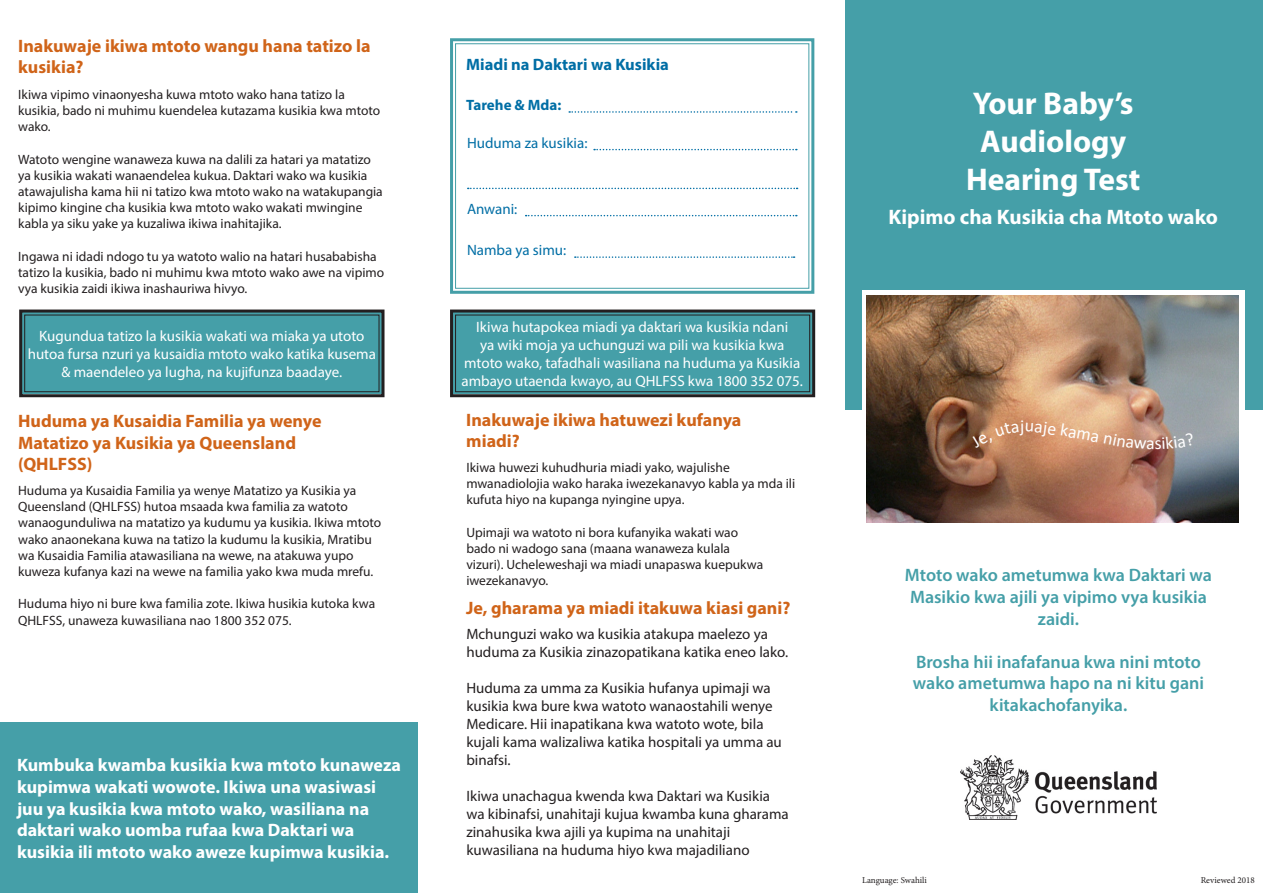
<style>
.page{position:relative;width:1263px;height:893px;background:#fff}
.page>*{position:absolute;margin:0;border:0;box-sizing:border-box;transform-origin:0 0}
.t1{font:700 31.5px "Myriad Pro";color:#fff}
.t2{font:700 21px "Myriad Pro";color:#fff}
.t3{font:700 18px/21.6px "Myriad Pro";color:#fff}
.t4{font:700 18px/21.6px "Myriad Pro";color:#d06419}
.t5{font:600 18px/21.6px "Myriad Pro";color:#459fa8;text-align:center}
.t6{font:18px "Calibri";color:#fff}
.t7{font:700 16.5px "Myriad Pro";color:#006ea5}
.t8{font:15px/18px "Myriad Pro";color:#231f20}
.t9{font:15px/18px "Myriad Pro";color:#fff;text-align:center}
.t10{font:15px "Myriad Pro";color:#006ea5}
.t11{font:700 15px "Myriad Pro";color:#006ea5}
.t12{font:13.5px/16.2px "Myriad Pro";color:#231f20}
.t13{font:9px "Minion Pro";color:#231f20}
</style>
<div class="page">
<svg style="left:450px;top:38px;width:365px;height:256px"></svg>
<div style="left:455px;top:43px;width:354px;height:246px;border:1px solid #459fa8"></div>
<svg style="left:526px;top:215px;width:271px;height:1px"></svg>
<svg style="left:468px;top:188px;width:329px;height:1px"></svg>
<svg style="left:575px;top:256px;width:220px;height:2px"></svg>
<svg style="left:594px;top:149px;width:203px;height:1px"></svg>
<svg style="left:569px;top:111px;width:228px;height:2px"></svg>
<div style="left:0;top:722px;width:418px;height:171px;background:#459fa8"></div>
<svg style="left:450px;top:309px;width:366px;height:89px;background:#45949c"></svg>
<div style="left:455px;top:315px;width:355px;height:77px;border:1px solid #231f20"></div>
<svg style="left:19px;top:309px;width:366px;height:89px;background:#45949c"></svg>
<div style="left:24px;top:315px;width:355px;height:77px;border:1px solid #231f20"></div>
<div style="left:845px;top:0;width:418px;height:409px;background:#459fa8"></div>
<img style="left:961px;top:756px;width:195px;height:64px">
<svg style="left:862px;top:290px;width:382px;height:232px;fill:#fff"></svg>
<img style="left:867px;top:296px;width:372px;height:226px">
<svg style="left:970px;top:420px;width:176px;height:29px;background:#ca916c"></svg>
<svg style="left:1155px;top:433px;width:39px;height:16px"></svg>
<p class="t4" style="left:18px;top:34px;width:354px">Inakuwaje ikiwa mtoto wangu hana tatizo la kusikia?</p>
<p class="t12" style="left:18px;top:86px;width:364px">Ikiwa vipimo vinaonyesha kuwa mtoto wako hana tatizo la kusikia, bado ni muhimu kuendelea kutazama kusikia kwa mtoto wako.</p>
<p class="t12" style="left:18px;top:151px;width:366px">Watoto wengine wanaweza kuwa na dalili za hatari ya matatizo ya kusikia wakati wanaendelea kukua. Daktari wako wa kusikia atawajulisha kama hii ni tatizo kwa mtoto wako na watakupangia kipimo kingine cha kusikia kwa mtoto wako wakati mwingine kabla ya siku yake ya kuzaliwa ikiwa inahitajika.</p>
<p class="t12" style="left:18px;top:248px;width:368px">Ingawa ni idadi ndogo tu ya watoto walio na hatari husababisha tatizo la kusikia, bado ni muhimu kwa mtoto wako awe na vipimo vya kusikia zaidi ikiwa inashauriwa hivyo.</p>
<p class="t9" style="left:28px;top:327px;width:350px">Kugundua tatizo la kusikia wakati wa miaka ya utoto hutoa fursa nzuri ya kusaidia mtoto wako katika kusema &amp; maendeleo ya lugha, na kujifunza baadaye.</p>
<p class="t4" style="left:18px;top:410px;width:305px">Huduma ya Kusaidia Familia ya wenye<br>Matatizo ya Kusikia ya Queensland (QHLFSS)</p>
<p class="t12" style="left:18px;top:482px;width:365px">Huduma ya Kusaidia Familia ya wenye Matatizo ya Kusikia ya Queensland (QHLFSS) hutoa msaada kwa familia za watoto wanaogunduliwa na matatizo ya kudumu ya kusikia. Ikiwa mtoto wako anaonekana kuwa na tatizo la kudumu la kusikia, Mratibu wa Kusaidia Familia atawasiliana na wewe, na atakuwa yupo kuweza kufanya kazi na wewe na familia yako kwa muda mrefu.</p>
<p class="t12" style="left:18px;top:595px;width:359px">Huduma hiyo ni bure kwa familia zote. Ikiwa husikia kutoka kwa<br>QHLFSS, unaweza kuwasiliana nao 1800 352 075.</p>
<p class="t3" style="left:17px;top:754px;width:385px">Kumbuka kwamba kusikia kwa mtoto kunaweza kupimwa wakati wowote. Ikiwa una wasiwasi juu ya kusikia kwa mtoto wako, wasiliana na daktari wako uomba rufaa kwa Daktari wa kusikia ili mtoto wako aweze kupimwa kusikia.</p>
<p class="t7" style="left:466px;top:54px;width:204px">Miadi na Daktari wa Kusikia</p>
<p class="t11" style="left:466px;top:95px;width:97px">Tarehe &amp; Mda:</p>
<p class="t10" style="left:467px;top:134px;width:122px">Huduma za kusikia:</p>
<p class="t10" style="left:467px;top:200px;width:52px">Anwani:</p>
<p class="t10" style="left:467px;top:240px;width:101px">Namba ya simu:</p>
<p class="t9" style="left:461px;top:318px;width:343px">Ikiwa hutapokea miadi ya daktari wa kusikia ndani<br>ya wiki moja ya uchunguzi wa pili wa kusikia kwa mtoto wako, tafadhali wasiliana na huduma ya Kusikia ambayo utaenda kwayo, au QHLFSS kwa 1800 352 075.</p>
<p class="t4" style="left:466px;top:408px;width:277px">Inakuwaje ikiwa hatuwezi kufanya miadi?</p>
<p class="t12" style="left:466px;top:459px;width:330px">Ikiwa huwezi kuhudhuria miadi yako, wajulishe mwanadiolojia wako haraka iwezekanavyo kabla ya mda ili kufuta hiyo na kupanga nyingine upya.</p>
<p class="t12" style="left:466px;top:524px;width:298px">Upimaji wa watoto ni bora kufanyika wakati wao bado ni wadogo sana (maana wanaweza kulala vizuri). Ucheleweshaji wa miadi unapaswa kuepukwa iwezekanavyo.</p>
<p class="t4" style="left:466px;top:596px;width:326px">Je, gharama ya miadi itakuwa kiasi gani?</p>
<p class="t8" style="left:466px;top:625px;width:323px">Mchunguzi wako wa kusikia atakupa maelezo ya huduma za Kusikia zinazopatikana katika eneo lako.</p>
<p class="t8" style="left:466px;top:679px;width:317px">Huduma za umma za Kusikia hufanya upimaji wa kusikia kwa bure kwa watoto wanaostahili wenye Medicare. Hii inapatikana kwa watoto wote, bila kujali kama walizaliwa katika hospitali ya umma au binafsi.</p>
<p class="t8" style="left:466px;top:787px;width:324px">Ikiwa unachagua kwenda kwa Daktari wa Kusikia wa kibinafsi, unahitaji kujua kwamba kuna gharama zinahusika kwa ajili ya kupima na unahitaji kuwasiliana na huduma hiyo kwa majadiliano</p>
<p class="t1" style="left:973px;top:83px;width:162px">Your Baby’s</p>
<p class="t1" style="left:980px;top:121px;width:147px">Audiology</p>
<p class="t1" style="left:966px;top:159px;width:176px">Hearing Test</p>
<p class="t2" style="left:888px;top:204px;width:331px">Kipimo cha Kusikia cha Mtoto wako</p>
<p class="t6" style="left:1146px;top:431px;width:10px">a</p>
<p class="t5" style="left:905px;top:564px;width:309px">Mtoto wako ametumwa kwa Daktari wa<br>Masikio kwa ajili ya vipimo vya kusikia zaidi.</p>
<p class="t5" style="left:913px;top:651px;width:293px">Brosha hii inafafanua kwa nini mtoto wako ametumwa hapo na ni kitu gani kitakachofanyika.</p>
<p class="t13" style="left:862px;top:874px;width:66px">Language: Swahili</p>
<p class="t13" style="left:1201px;top:874px;width:56px">Reviewed 2018</p>
</div>
